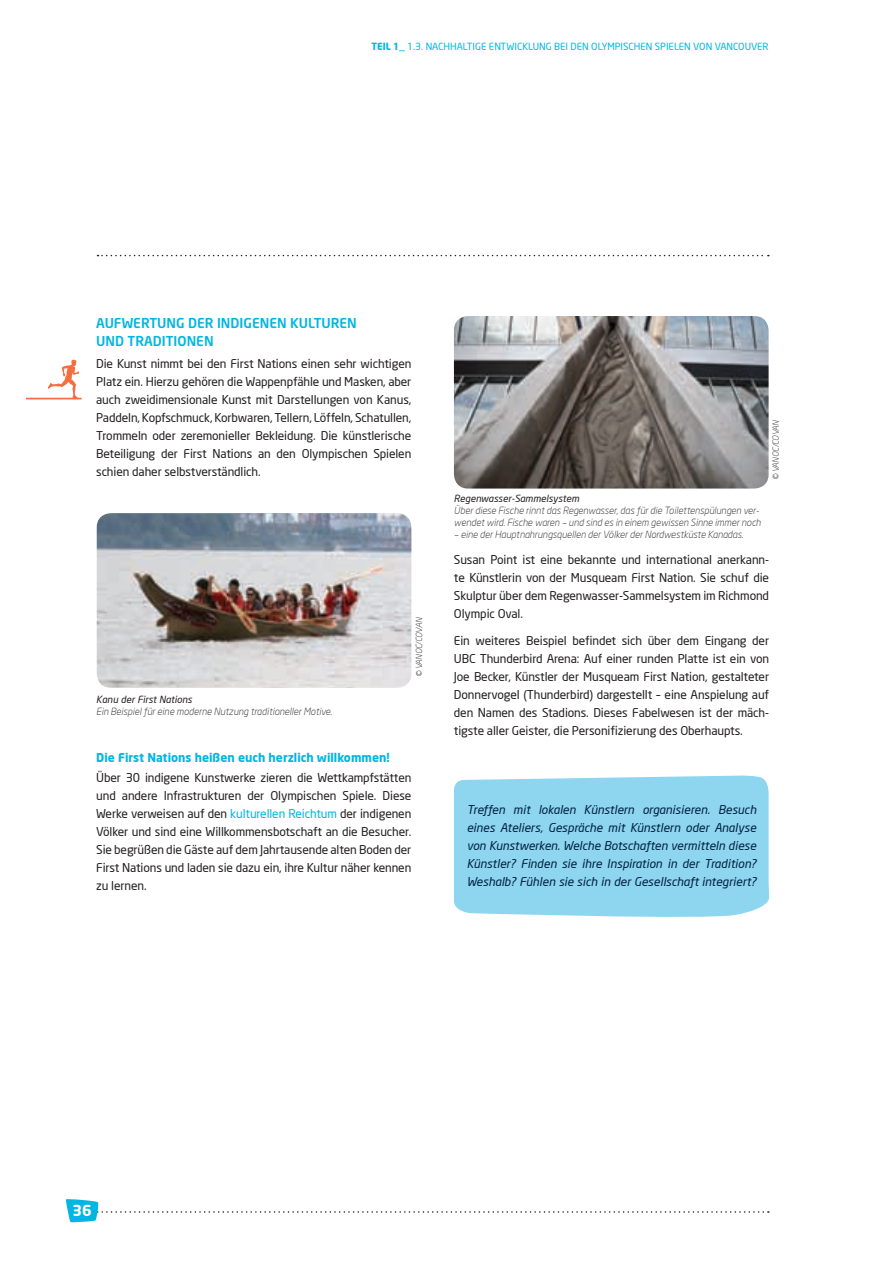
<style>
.page{position:relative;width:893px;height:1263px;background:#fff}
.page>*{position:absolute;margin:0;border:0;box-sizing:border-box;transform-origin:0 0}
.t1{font:700 15px "Neo Sans Two";color:#fff}
.t2{font:500 13.5px/18px "Neo Sans Std";color:#00b6e2}
.t3{font:12px/18px "Neo Sans Two";letter-spacing:-.01em;color:#231f20;text-align:justify}
.t4{font:italic 12px/18px "Neo Sans Two";color:#002140;text-align:justify}
.t5{font:700 12px "Neo Sans Two";color:#00b6e2}
.t6{font:italic 300 9.75px/12px "Neo Sans Two";color:#231f20}
.t7{font:9.75px "Neo Sans Two";color:#00b6e2}
.t8{font:italic 9.75px "Neo Sans Two";color:#231f20}
.t9{font:italic 300 8.4px "Neo Sans Two";letter-spacing:-.015em;color:#231f20}
.s1{font-weight:700}
.s2{color:#00b6e2}
</style>
<div class="page">
<svg style="left:66px;top:1199px;width:703px;height:23px"></svg>
<svg style="left:97px;top:255px;width:672px;height:1px"></svg>
<div style="left:454px;top:775px;width:316px;height:142px;background:#8ed5ef"></div>
<img style="left:97px;top:513px;width:314px;height:175px;border-radius:14px">
<img style="left:454px;top:316px;width:315px;height:172px;border-radius:14px">
<svg style="left:48px;top:360px;width:31px;height:38px"></svg>
<hr style="left:27px;top:398px;width:55px;height:1px;background:#f36f42">
<p class="t7" style="left:371px;top:43px;width:399px"><span class="s1">TEIL 1_</span> 1.3. NACHHALTIGE ENTWICKLUNG BEI DEN OLYMPISCHEN SPIELEN VON VANCOUVER</p>
<p class="t2" style="left:96px;top:315px;width:262px">AUFWERTUNG DER INDIGENEN KULTUREN<br>UND TRADITIONEN</p>
<p class="t3" style="left:96px;top:355px;width:317px">Die Kunst nimmt bei den First Nations einen sehr wichtigen Platz ein. Hierzu gehören die Wappenpfähle und Masken, aber auch zweidimensionale Kunst mit Darstellungen von Kanus, Paddeln, Kopfschmuck, Korbwaren, Tellern, Löffeln, Schatullen, Trommeln oder zeremonieller Bekleidung. Die künstlerische Beteiligung der First Nations an den Olympischen Spielen schien daher selbstverständlich.</p>
<p class="t9" style="left:416px;top:677px;width:61px;rotate:-90deg">© VANOC/COVAN</p>
<p class="t8" style="left:96px;top:695px;width:97px">Kanu der First Nations</p>
<p class="t6" style="left:96px;top:706px;width:238px">Ein Beispiel für eine moderne Nutzung traditioneller Motive.</p>
<p class="t5" style="left:96px;top:753px;width:295px">Die First Nations heißen euch herzlich willkommen!</p>
<p class="t3" style="left:96px;top:770px;width:317px">Über 30 indigene Kunstwerke zieren die Wettkampfstätten und andere Infrastrukturen der Olympischen Spiele. Diese Werke verweisen auf den <span class="s2">kulturellen Reichtum</span> der indigenen Völker und sind eine Willkommensbotschaft an die Besucher.<br>Sie begrüßen die Gäste auf dem Jahrtausende alten Boden der First Nations und laden sie dazu ein, ihre Kultur näher kennen zu lernen.</p>
<p class="t9" style="left:772px;top:480px;width:61px;rotate:-90deg">© VANOC/COVAN</p>
<p class="t8" style="left:454px;top:494px;width:127px">Regenwasser-Sammelsystem</p>
<p class="t6" style="left:454px;top:505px;width:308px">Über diese Fische rinnt das Regenwasser, das für die Toilettenspülungen ver&shy;wendet wird. Fische waren – und sind es in einem gewissen Sinne immer noch</p>
<p class="t6" style="left:454px;top:529px;width:291px">– eine der Hauptnahrungsquellen der Völker der Nordwestküste Kanadas.</p>
<p class="t3" style="left:454px;top:552px;width:317px">Susan Point ist eine bekannte und international anerkann&shy;te Künstlerin von der Musqueam First Nation. Sie schuf die Skulptur über dem Regenwasser-Sammelsystem im Richmond Olympic Oval.</p>
<p class="t3" style="left:454px;top:632px;width:317px">Ein weiteres Beispiel befindet sich über dem Eingang der UBC Thunderbird Arena: Auf einer runden Platte ist ein von Joe Becker, Künstler der Musqueam First Nation, gestalteter Donnervogel (Thunderbird) dargestellt – eine Anspielung auf den Namen des Stadions. Dieses Fabelwesen ist der mäch&shy;tigste aller Geister, die Personifizierung des Oberhaupts.</p>
<p class="t4" style="left:467px;top:802px;width:291px">Treffen mit lokalen Künstlern organisieren. Besuch eines Ateliers, Gespräche mit Künstlern oder Analyse von Kunstwerken. Welche Botschaften vermitteln diese Künstler? Finden sie ihre Inspiration in der Tradition?<br>Weshalb? Fühlen sie sich in der Gesellschaft integriert?</p>
<p class="t1" style="left:73px;top:1204px;width:21px">36</p>
</div>
